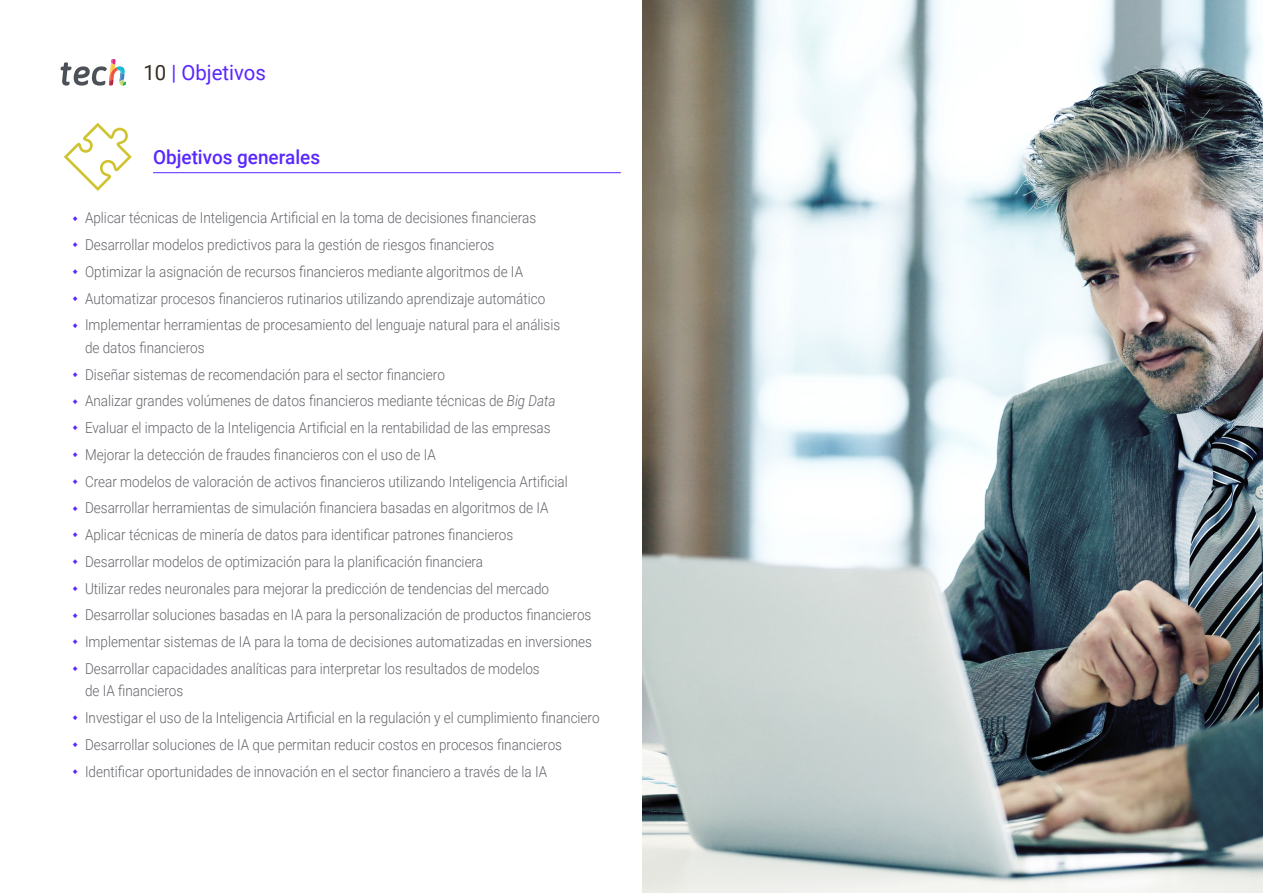
<style>
.page{position:relative;width:1263px;height:893px;background:#fff}
.page>*{position:absolute;margin:0;border:0;box-sizing:border-box;transform-origin:0 0}
.t1{font:21px "Roboto";color:#5927ff}
.Subtítulos{font:500 19.5px "Roboto";color:#5927ff}
.t2{font:300 15px/22.5px "Roboto";color:#63656a;scale:.9 1}
.s1{color:#342d1f}
.s2{font-style:italic}
</style>
<div class="page">
<hr style="left:153px;top:172px;width:468px;height:1px;background:#5927ff">
<svg style="left:64px;top:123px;width:68px;height:68px"></svg>
<img style="left:642px;top:0;width:621px;height:893px">
<svg style="left:61px;top:59px;width:65px;height:27px"></svg>
<h1 class="t1" style="left:144px;top:57px;width:124px"><span class="s1">10</span> | Objetivos</h1>
<p class="Subtítulos" style="left:153px;top:144px;width:169px">Objetivos generales</p>
<p class="t2" style="left:85px;top:206px;width:503px">Aplicar técnicas de Inteligencia Artificial en la toma de decisiones financieras</p>
<p class="t2" style="left:85px;top:233px;width:456px">Desarrollar modelos predictivos para la gestión de riesgos financieros</p>
<p class="t2" style="left:85px;top:260px;width:488px">Optimizar la asignación de recursos financieros mediante algoritmos de IA</p>
<p class="t2" style="left:85px;top:286px;width:513px">Automatizar procesos financieros rutinarios utilizando aprendizaje automático</p>
<p class="t2" style="left:85px;top:313px;width:530px">Implementar herramientas de procesamiento del lenguaje natural para el análisis de datos financieros</p>
<p class="t2" style="left:85px;top:362px;width:401px">Diseñar sistemas de recomendación para el sector financiero</p>
<p class="t2" style="left:85px;top:389px;width:524px">Analizar grandes volúmenes de datos financieros mediante técnicas de <span class="s2">Big Data</span></p>
<p class="t2" style="left:85px;top:416px;width:519px">Evaluar el impacto de la Inteligencia Artificial en la rentabilidad de las empresas</p>
<p class="t2" style="left:85px;top:443px;width:391px">Mejorar la detección de fraudes financieros con el uso de IA</p>
<p class="t2" style="left:85px;top:470px;width:538px">Crear modelos de valoración de activos financieros utilizando Inteligencia Artificial</p>
<p class="t2" style="left:85px;top:496px;width:517px">Desarrollar herramientas de simulación financiera basadas en algoritmos de IA</p>
<p class="t2" style="left:85px;top:523px;width:477px">Aplicar técnicas de minería de datos para identificar patrones financieros</p>
<p class="t2" style="left:85px;top:550px;width:444px">Desarrollar modelos de optimización para la planificación financiera</p>
<p class="t2" style="left:85px;top:577px;width:517px">Utilizar redes neuronales para mejorar la predicción de tendencias del mercado</p>
<p class="t2" style="left:85px;top:603px;width:564px">Desarrollar soluciones basadas en IA para la personalización de productos financieros</p>
<p class="t2" style="left:85px;top:630px;width:565px">Implementar sistemas de IA para la toma de decisiones automatizadas en inversiones</p>
<p class="t2" style="left:85px;top:657px;width:507px">Desarrollar capacidades analíticas para interpretar los resultados de modelos de IA financieros</p>
<p class="t2" style="left:85px;top:706px;width:573px">Investigar el uso de la Inteligencia Artificial en la regulación y el cumplimiento financiero</p>
<p class="t2" style="left:85px;top:733px;width:532px">Desarrollar soluciones de IA que permitan reducir costos en procesos financieros</p>
<p class="t2" style="left:85px;top:760px;width:515px">Identificar oportunidades de innovación en el sector financiero a través de la IA</p>
</div>
